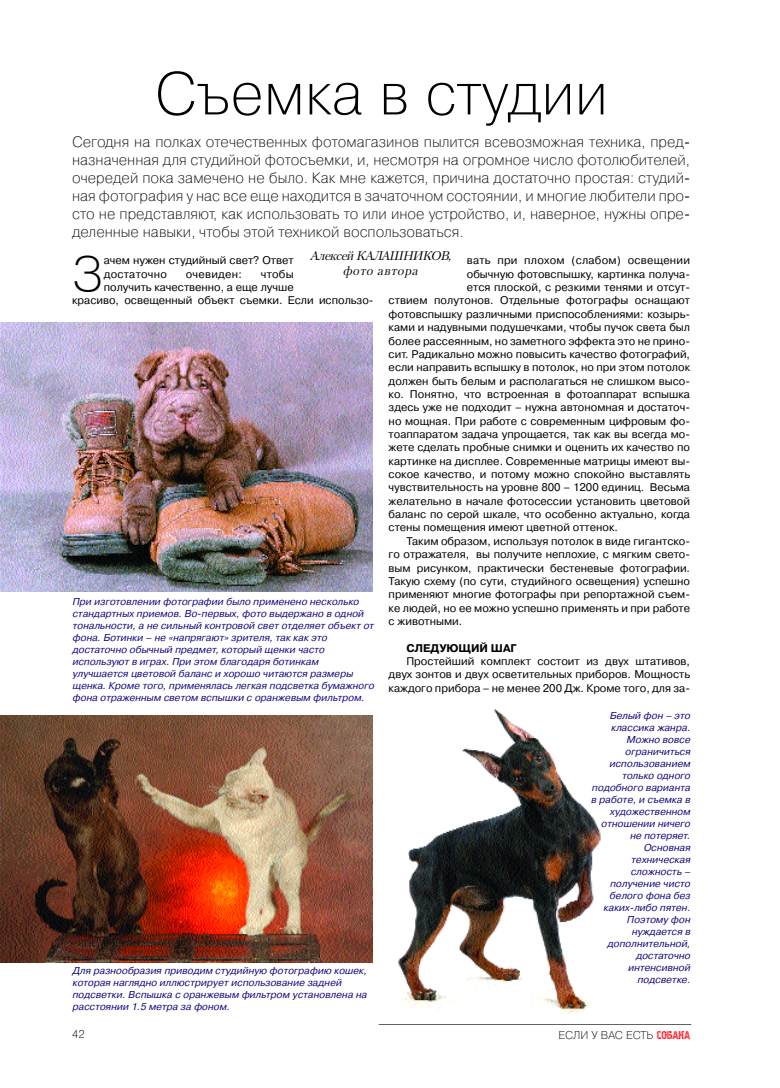
<style>
.page{position:relative;width:780px;height:1088px;background:#fff}
.page>*{position:absolute;margin:0;border:0;box-sizing:border-box;transform-origin:0 0}
.t1{font:60px "Pragmatica Light C";color:#000}
.t2{font:49.25px "Pragmatica Light C";color:#000}
.t3{font:15px/18px "Pragmatica Light C";color:#000;text-align:justify}
.t4{font:italic 12.5px/15px "Petersburg C";color:#000;text-align:center}
.t5{font:11.25px "Pragmatica Light C";color:#000}
.t6{font:11.12px/13.4px "Pragmatica C";color:#000}
.t7{font:11.12px "Pragmatica C";letter-spacing:.02em;color:#000}
.t8{font:700 11.12px "Pragmatica C";color:#000}
.t9{font:11.12px "Pragmatica C";letter-spacing:.025em;color:#000}
.t10{font:italic 10px/12px "Pragmatica C";color:#130880}
.s1{font-family:"Graffiti C2";color:#ff0311}
</style>
<div class="page">
<svg style="left:378px;top:1024px;width:313px;height:1px"></svg>
<img style="left:0;top:715px;width:372px;height:247px">
<img style="left:394px;top:709px;width:207px;height:306px">
<img style="left:0;top:323px;width:372px;height:268px">
<h1 class="t1" style="left:154px;top:71px;width:455px">Съемка в студии</h1>
<p class="t3" style="left:72px;top:134px;width:619px">Сегодня на полках отечественных фотомагазинов пылится всевозможная техника, пред&shy;назначенная для студийной фотосъемки, и, несмотря на огромное число фотолюбителей, очередей пока замечено не было. Как мне кажется, причина достаточно простая: студий&shy;ная фотография у нас все еще находится в зачаточном состоянии, и многие любители про&shy;сто не представляют, как использовать то или иное устройство, и, наверное, нужны опре&shy;деленные навыки, чтобы этой техникой воспользоваться.</p>
<p class="t4" style="left:309px;top:249px;width:146px">Алексей КАЛАШНИКОВ, фото автора</p>
<h2 class="t2" style="left:72px;top:256px;width:33px">З</h2>
<p class="t6" style="left:104px;top:255px;width:191px">ачем нужен студийный свет? Ответ достаточно</p>
<p class="t7" style="left:467px;top:256px;width:225px">вать при плохом (слабом) освещении</p>
<p class="t6" style="left:467px;top:268px;width:225px">обычную фотовспышку, картинка получа-</p>
<p class="t6" style="left:467px;top:281px;width:225px">ется плоской, с резкими тенями и отсут-</p>
<p class="t6" style="left:388px;top:295px;width:303px">ствием полутонов. Отдельные фотографы оснащают</p>
<p class="t6" style="left:388px;top:308px;width:303px">фотовспышку различными приспособлениями: козырь-</p>
<p class="t6" style="left:388px;top:321px;width:303px">ками и надувными подушечками, чтобы пучок света был</p>
<p class="t6" style="left:388px;top:335px;width:303px">более рассеянным, но заметного эффекта это не прино-</p>
<p class="t6" style="left:388px;top:348px;width:303px">сит. Радикально можно повысить качество фотографий,</p>
<p class="t6" style="left:388px;top:361px;width:303px">если направить вспышку в потолок, но при этом потолок</p>
<p class="t6" style="left:388px;top:375px;width:303px">должен быть белым и располагаться не слишком высо-</p>
<p class="t6" style="left:388px;top:388px;width:303px">ко. Понятно, что встроенная в фотоаппарат вспышка</p>
<p class="t6" style="left:388px;top:402px;width:303px">здесь уже не подходит – нужна автономная и достаточ-</p>
<p class="t6" style="left:388px;top:415px;width:303px">но мощная. При работе с современным цифровым фо-</p>
<p class="t6" style="left:388px;top:428px;width:303px">тоаппаратом задача упрощается, так как вы всегда мо-</p>
<p class="t6" style="left:388px;top:442px;width:303px">жете сделать пробные снимки и оценить их качество по</p>
<p class="t6" style="left:388px;top:455px;width:303px">картинке на дисплее. Современные матрицы имеют вы-</p>
<p class="t6" style="left:388px;top:468px;width:303px">сокое качество, и потому можно спокойно выставлять</p>
<p class="t6" style="left:388px;top:482px;width:303px">чувствительность на уровне 800 – 1200 единиц. Весьма</p>
<p class="t6" style="left:388px;top:495px;width:303px">желательно в начале фотосессии установить цветовой</p>
<p class="t6" style="left:388px;top:508px;width:303px">баланс по серой шкале, что особенно актуально, когда</p>
<p class="t6" style="left:388px;top:522px;width:231px">стены помещения имеют цветной оттенок.</p>
<p class="t6" style="left:406px;top:535px;width:285px">Таким образом, используя потолок в виде гигантско-</p>
<p class="t6" style="left:388px;top:548px;width:303px">го отражателя, вы получите неплохие, с мягким свето-</p>
<p class="t6" style="left:388px;top:562px;width:303px">вым рисунком, практически бестеневые фотографии.</p>
<p class="t6" style="left:388px;top:575px;width:303px">Такую схему (по сути, студийного освещения) успешно</p>
<p class="t6" style="left:388px;top:588px;width:303px">применяют многие фотографы при репортажной съем-</p>
<p class="t6" style="left:388px;top:602px;width:303px">ке людей, но ее можно успешно применять и при работе</p>
<p class="t6" style="left:388px;top:615px;width:75px">с животными.</p>
<p class="t8" style="left:406px;top:644px;width:112px">СЛЕДУЮЩИЙ ШАГ</p>
<p class="t6" style="left:388px;top:655px;width:303px;text-align:justify;text-indent:18px">Простейший комплект состоит из двух штативов, двух зонтов и двух осветительных приборов. Мощность каждого прибора – не менее 200 Дж. Кроме того, для за-</p>
<p class="t9" style="left:186px;top:270px;width:58px">очевиден:</p>
<p class="t6" style="left:261px;top:268px;width:34px">чтобы</p>
<p class="t6" style="left:104px;top:281px;width:191px">получить качественно, а еще лучше</p>
<p class="t6" style="left:72px;top:295px;width:303px">красиво, освещенный объект съемки. Если использо-</p>
<p class="t10" style="left:72px;top:596px;width:305px">При изготовлении фотографии было применено несколько стандартных приемов. Во-первых, фото выдержано в одной тональности, а не сильный контровой свет отделяет объект от фона. Ботинки – не «напрягают» зрителя, так как это достаточно обычный предмет, который щенки часто используют в играх. При этом благодаря ботинкам улучшается цветовой баланс и хорошо читаются размеры щенка. Кроме того, применялась легкая подсветка бумажного фона отраженным светом вспышки с оранжевым фильтром.</p>
<p class="t10" style="left:72px;top:965px;width:298px">Для разнообразия приводим студийную фотографию кошек, которая наглядно иллюстрирует использование задней подсветки. Вспышка с оранжевым фильтром установлена на расстоянии 1.5 метра за фоном.</p>
<p class="t10" style="left:590px;top:711px;width:103px;text-align:right">Белый фон – это классика жанра.<br>Можно вовсе ограничиться использованием только одного подобного варианта в работе, и съемка в художественном отношении ничего не потеряет.<br>Основная техническая сложность – получение чисто белого фона без каких-либо пятен.<br>Поэтому фон нуждается в дополнительной, достаточно интенсивной подсветке.</p>
<p class="t5" style="left:72px;top:1030px;width:14px">42</p>
<p class="t5" style="left:558px;top:1031px;width:133px">ЕСЛИ У ВАС ЕСТЬ <span class="s1">СОБАКА</span></p>
</div>
